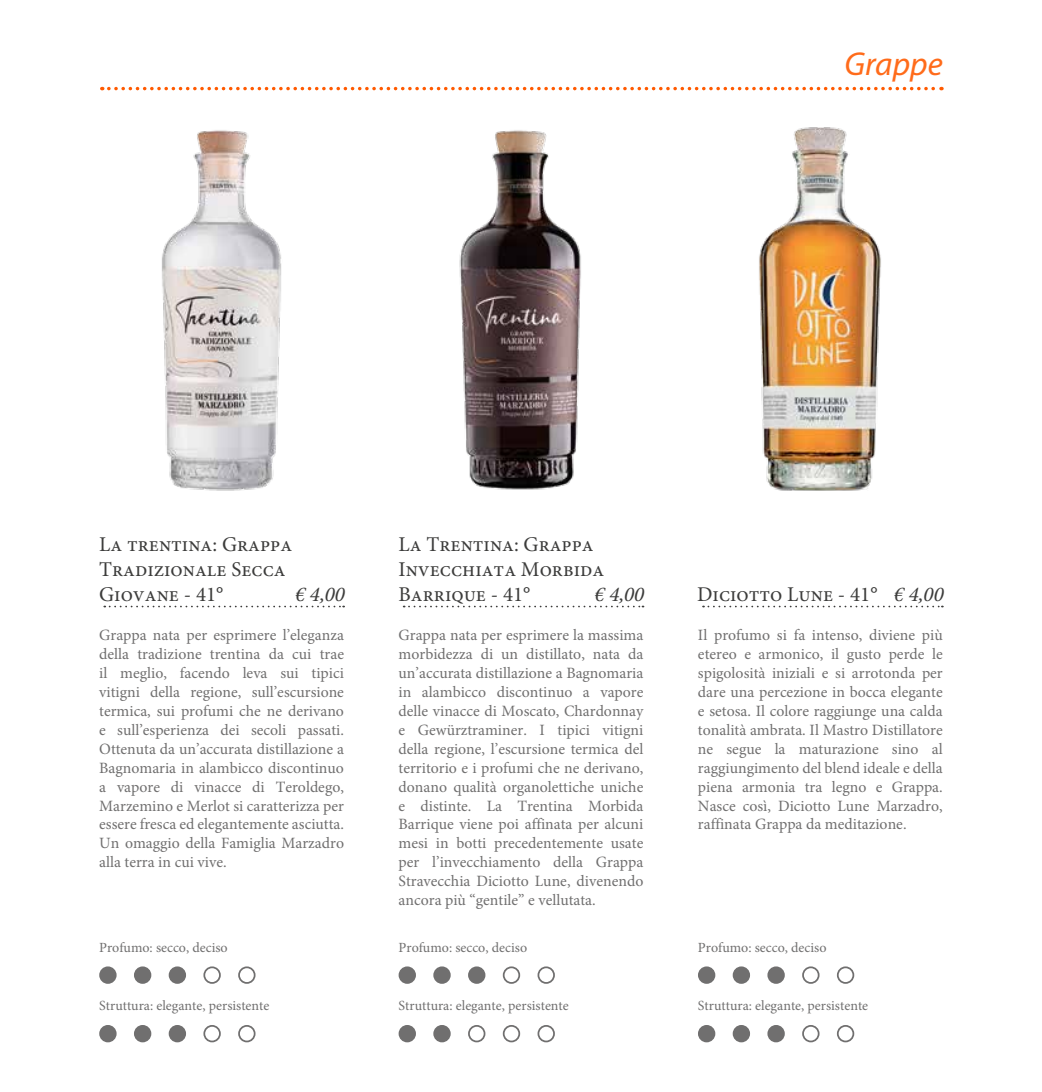
<style>
.page{position:relative;width:1042px;height:1092px;background:#fff}
.page>*{position:absolute;margin:0;border:0;box-sizing:border-box;transform-origin:0 0}
.t1{font:italic 33.25px "Myriad Pro";color:#ff6b1a}
.t2{font:21px/25.2px "Minion Pro";color:#3c3c3b}
.t3{font:italic 21px "Minion Pro";color:#3c3c3b}
.t4{font:15.75px/18.9px "Minion Pro";color:#706f6f;text-align:justify}
.t5{font:14px "Minion Pro";color:#706f6f}
</style>
<div class="page">
<img style="left:759px;top:127px;width:122px;height:364px">
<img style="left:459px;top:130px;width:122px;height:360px">
<img style="left:162px;top:130px;width:119px;height:361px">
<svg style="left:109px;top:87px;width:833px;height:3px"></svg>
<div style="left:100px;top:967px;width:16px;height:15px;background:#706f6f;border-radius:50%"></div>
<div style="left:99px;top:966px;width:18px;height:17px;border:2px solid #706f6f;border-radius:50%"></div>
<div style="left:399px;top:967px;width:16px;height:15px;background:#706f6f;border-radius:50%"></div>
<div style="left:399px;top:966px;width:17px;height:17px;border:2px solid #706f6f;border-radius:50%"></div>
<div style="left:699px;top:967px;width:15px;height:15px;background:#706f6f;border-radius:50%"></div>
<div style="left:698px;top:966px;width:17px;height:17px;border:2px solid #706f6f;border-radius:50%"></div>
<div style="left:100px;top:1025px;width:16px;height:16px;background:#706f6f;border-radius:50%"></div>
<div style="left:99px;top:1024px;width:18px;height:18px;border:2px solid #706f6f;border-radius:50%"></div>
<div style="left:399px;top:1025px;width:16px;height:16px;background:#706f6f;border-radius:50%"></div>
<div style="left:399px;top:1024px;width:17px;height:18px;border:2px solid #706f6f;border-radius:50%"></div>
<div style="left:699px;top:1025px;width:15px;height:16px;background:#706f6f;border-radius:50%"></div>
<div style="left:698px;top:1024px;width:17px;height:18px;border:2px solid #706f6f;border-radius:50%"></div>
<div style="left:135px;top:967px;width:15px;height:15px;background:#706f6f;border-radius:50%"></div>
<div style="left:134px;top:966px;width:17px;height:17px;border:2px solid #706f6f;border-radius:50%"></div>
<div style="left:434px;top:967px;width:16px;height:15px;background:#706f6f;border-radius:50%"></div>
<div style="left:433px;top:966px;width:18px;height:17px;border:2px solid #706f6f;border-radius:50%"></div>
<div style="left:733px;top:967px;width:16px;height:15px;background:#706f6f;border-radius:50%"></div>
<div style="left:733px;top:966px;width:17px;height:17px;border:2px solid #706f6f;border-radius:50%"></div>
<div style="left:135px;top:1025px;width:15px;height:16px;background:#706f6f;border-radius:50%"></div>
<div style="left:134px;top:1024px;width:17px;height:18px;border:2px solid #706f6f;border-radius:50%"></div>
<div style="left:434px;top:1025px;width:16px;height:16px;background:#706f6f;border-radius:50%"></div>
<div style="left:433px;top:1024px;width:18px;height:18px;border:2px solid #706f6f;border-radius:50%"></div>
<div style="left:733px;top:1025px;width:16px;height:16px;background:#706f6f;border-radius:50%"></div>
<div style="left:733px;top:1024px;width:17px;height:18px;border:2px solid #706f6f;border-radius:50%"></div>
<div style="left:170px;top:967px;width:15px;height:15px;background:#706f6f;border-radius:50%"></div>
<div style="left:169px;top:966px;width:17px;height:17px;border:2px solid #706f6f;border-radius:50%"></div>
<div style="left:469px;top:967px;width:15px;height:15px;background:#706f6f;border-radius:50%"></div>
<div style="left:468px;top:966px;width:17px;height:17px;border:2px solid #706f6f;border-radius:50%"></div>
<div style="left:768px;top:967px;width:16px;height:15px;background:#706f6f;border-radius:50%"></div>
<div style="left:767px;top:966px;width:18px;height:17px;border:2px solid #706f6f;border-radius:50%"></div>
<div style="left:170px;top:1025px;width:15px;height:16px;background:#706f6f;border-radius:50%"></div>
<div style="left:169px;top:1024px;width:17px;height:18px;border:2px solid #706f6f;border-radius:50%"></div>
<div style="left:468px;top:1024px;width:17px;height:18px;border:2px solid #706f6f;border-radius:50%"></div>
<div style="left:768px;top:1025px;width:16px;height:16px;background:#706f6f;border-radius:50%"></div>
<div style="left:767px;top:1024px;width:18px;height:18px;border:2px solid #706f6f;border-radius:50%"></div>
<div style="left:203px;top:966px;width:18px;height:17px;border:2px solid #706f6f;border-radius:50%"></div>
<div style="left:503px;top:966px;width:17px;height:17px;border:2px solid #706f6f;border-radius:50%"></div>
<div style="left:802px;top:966px;width:17px;height:17px;border:2px solid #706f6f;border-radius:50%"></div>
<div style="left:203px;top:1024px;width:18px;height:18px;border:2px solid #706f6f;border-radius:50%"></div>
<div style="left:503px;top:1024px;width:17px;height:18px;border:2px solid #706f6f;border-radius:50%"></div>
<div style="left:802px;top:1024px;width:17px;height:18px;border:2px solid #706f6f;border-radius:50%"></div>
<div style="left:238px;top:966px;width:17px;height:17px;border:2px solid #706f6f;border-radius:50%"></div>
<div style="left:537px;top:966px;width:18px;height:17px;border:2px solid #706f6f;border-radius:50%"></div>
<div style="left:837px;top:966px;width:17px;height:17px;border:2px solid #706f6f;border-radius:50%"></div>
<div style="left:238px;top:1024px;width:17px;height:18px;border:2px solid #706f6f;border-radius:50%"></div>
<div style="left:537px;top:1024px;width:18px;height:18px;border:2px solid #706f6f;border-radius:50%"></div>
<div style="left:837px;top:1024px;width:17px;height:18px;border:2px solid #706f6f;border-radius:50%"></div>
<svg style="left:104px;top:605px;width:240px;height:2px"></svg>
<svg style="left:404px;top:605px;width:239px;height:2px"></svg>
<svg style="left:703px;top:605px;width:240px;height:2px"></svg>
<h1 class="t1" style="left:844px;top:43px;width:100px">Grappe</h1>
<h2 class="t2" style="left:99px;top:531px;width:194px">La trentina: Grappa<br>Tradizionale Secca<br>Giovane - 41°</h2>
<h2 class="t2" style="left:399px;top:531px;width:207px">La Trentina: Grappa<br>Invecchiata Morbida<br>Barrique - 41°</h2>
<h2 class="t2" style="left:697px;top:582px;width:182px">Diciotto Lune - 41°</h2>
<h2 class="t3" style="left:294px;top:580px;width:58px">€4,00</h2>
<h2 class="t3" style="left:593px;top:580px;width:58px">€4,00</h2>
<h2 class="t3" style="left:893px;top:580px;width:58px">€4,00</h2>
<p class="t4" style="left:99px;top:626px;width:246px">Grappa nata per esprimere l’eleganza della tradizione trentina da cui trae il meglio, facendo leva sui tipici vitigni della regione, sull’escursione termica, sui profumi che ne derivano e sull’esperienza dei secoli passati.<br>Ottenuta da un’accurata distillazione a Bagnomaria in alambicco discontinuo a vapore di vinacce di Teroldego, Marzemino e Merlot si caratterizza per essere fresca ed elegantemente asciutta.<br>Un omaggio della Famiglia Marzadro alla terra in cui vive.</p>
<p class="t4" style="left:399px;top:626px;width:247px">Grappa nata per esprimere la massima morbidezza di un distillato, nata da un’accurata distillazione a Bagnomaria in alambicco discontinuo a vapore delle vinacce di Moscato, Chardonnay e Gewürztraminer. I tipici vitigni della regione, l’escursione termica del territorio e i profumi che ne derivano, donano qualità organolettiche uniche e distinte. La Trentina Morbida Barrique viene poi affinata per alcuni mesi in botti precedentemente usate per l’invecchiamento della Grappa Stravecchia Diciotto Lune, divenendo ancora più “gentile” e vellutata.</p>
<p class="t4" style="left:698px;top:626px;width:246px">Il profumo si fa intenso, diviene più etereo e armonico, il gusto perde le spigolosità iniziali e si arrotonda per dare una percezione in bocca elegante e setosa. Il colore raggiunge una calda tonalità ambrata. Il Mastro Distillatore ne segue la maturazione sino al raggiungimento del blend ideale e della piena armonia tra legno e Grappa.<br>Nasce così, Diciotto Lune Marzadro, raffinata Grappa da meditazione.</p>
<p class="t5" style="left:99px;top:937px;width:130px">Profumo: secco, deciso</p>
<p class="t5" style="left:399px;top:937px;width:130px">Profumo: secco, deciso</p>
<p class="t5" style="left:698px;top:937px;width:130px">Profumo: secco, deciso</p>
<p class="t5" style="left:99px;top:996px;width:172px">Struttura: elegante, persistente</p>
<p class="t5" style="left:399px;top:996px;width:172px">Struttura: elegante, persistente</p>
<p class="t5" style="left:698px;top:996px;width:172px">Struttura: elegante, persistente</p>
</div>
